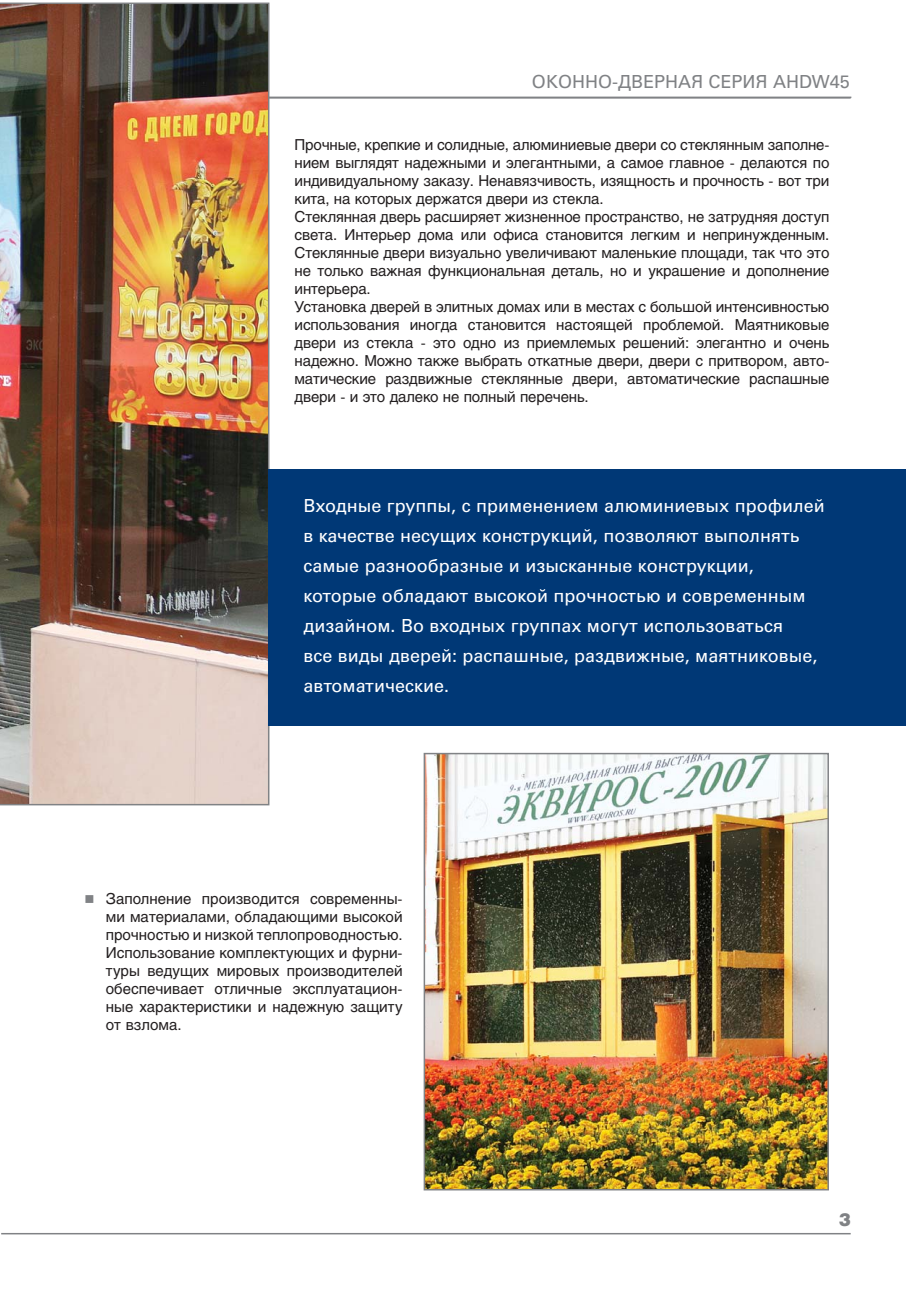
<style>
.page{position:relative;width:906px;height:1289px;background:#fff}
.page>*{position:absolute;margin:0;border:0;box-sizing:border-box;transform-origin:0 0}
.t1{font:18px/30px "Univers Cyr";color:#fff}
.t2{font:18px "Univers Cyr";color:#808285}
.t3{font:900 18px "Helios";color:#808285}
.t4{font:15px/18px "Helios";letter-spacing:-.01em;color:#231f20;text-align:justify}
</style>
<div class="page">
<hr style="left:1px;top:1232px;width:849px;height:2px;background:#808285">
<hr style="left:0;top:97px;width:850px;height:2px;background:#808285">
<hr style="left:86px;top:97px;width:765px;height:1px;background:#808285">
<img style="left:0;top:3px;width:269px;height:802px">
<div style="left:269px;top:469px;width:637px;height:256px;background:#003876"></div>
<img style="left:426px;top:755px;width:400px;height:432px">
<div style="left:423px;top:752px;width:406px;height:438px;border:2px solid #808285"></div>
<p class="t2" style="left:532px;top:75px;width:319px">ОКОННО-ДВЕРНАЯ СЕРИЯ AHDW45</p>
<p class="t4" style="left:294px;top:137px;width:536px;text-align:left">Прочные, крепкие и солидные, алюминиевые двери со стеклянным заполне&shy;нием выглядят нaдежными и элегантными, а самое главное - делаются по индивидуальному заказу. Ненавязчивость, изящность и прочность - вот три кита, на которых держатся двери из стекла.<br>Стеклянная дверь расширяет жизненное пространство, не затрудняя доступ света. Интерьер дома или офиса становится легким и непринужденным.<br>Стеклянные двери визуально увеличивают маленькие площади, так что это не только важная функциональная деталь, но и украшение и дополнение интерьера.<br>Установка дверей в элитных домах или в местах с большой интенсивностью использования иногда становится настоящей проблемой. Маятниковые двери из стекла - это одно из приемлемых решений: элегантно и очень надежно. Можно также выбрать откатные двери, двери с притвором, авто&shy;матические раздвижные стеклянные двери, автоматические распашные двери - и это далеко не полный перечень.</p>
<p class="t1" style="left:303px;top:492px;width:523px">Входные группы, с применением алюминиевых профилей в качестве несущих конструкций, позволяют выполнять самые разнообразные и изысканные конструкции, которые обладают высокой прочностью и современным дизайном. Во входных группах могут использоваться<br>все виды дверей: распашные, раздвижные, маятниковые, автоматические.</p>
<p class="t4" style="left:106px;top:890px;width:298px">Заполнение производится современны&shy;ми материалами, обладающими высокой прочностью и низкой теплопроводностью.<br>Использование комплектующих и фурни&shy;туры ведущих мировых производителей обеспечивает отличные эксплуатацион&shy;ные характеристики и надежную защиту от взлома.</p>
<p class="t3" style="left:838px;top:1213px;width:14px">3</p>
</div>
